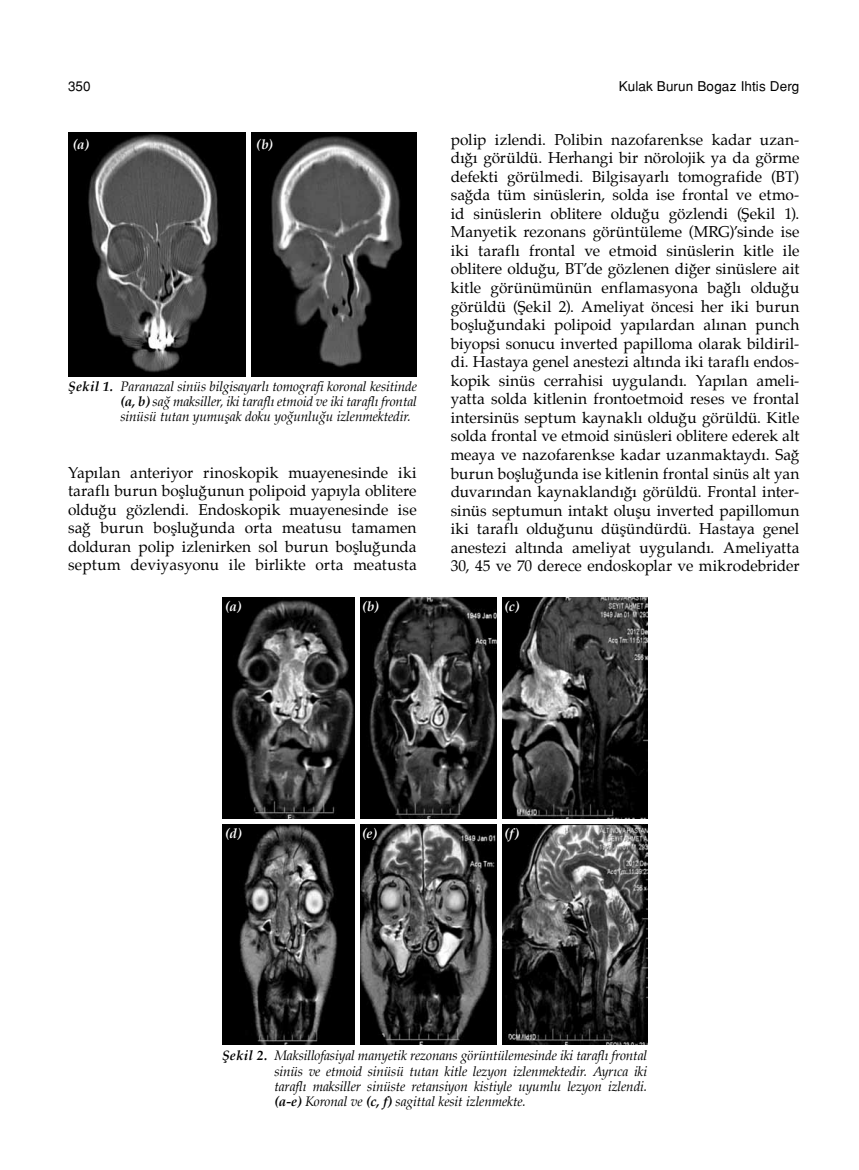
<style>
.page{position:relative;width:859px;height:1170px;background:#fff}
.page>*{position:absolute;margin:0;border:0;box-sizing:border-box;transform-origin:0 0}
.t1{font:15.45px/18.6px "Palatino";color:#000;text-align:justify}
.t2{font:italic 13.5px/15px "Palatino";letter-spacing:-.01em;color:#000;text-align:justify}
.t3{font:13.5px "Helvetica Normal Tr";letter-spacing:.005em;color:#000}
.t4{font:italic 700 13.5px "Palatino";color:#fff}
.s1{font-weight:700}
</style>
<div class="page">
<img style="left:68px;top:133px;width:349px;height:243px">
<div style="left:246px;top:132px;width:5px;height:245px;background:#fff"></div>
<img style="left:222px;top:597px;width:425px;height:447px">
<hr style="left:355px;top:595px;width:4px;height:450px;background:#fff">
<hr style="left:218px;top:819px;width:431px;height:4px;background:#fff">
<hr style="left:497px;top:595px;width:4px;height:450px;background:#fff">
<p class="t3" style="left:68px;top:78px;width:24px">350</p>
<p class="t3" style="left:619px;top:78px;width:182px">Kulak Burun Bogaz Ihtis Derg</p>
<p class="t4" style="left:73px;top:136px;width:18px">(a)</p>
<p class="t4" style="left:256px;top:136px;width:18px">(b)</p>
<p class="t2" style="left:121px;top:380px;width:298px;text-indent:-52px"><span class="s1">Şekil 1.</span> Paranazal sinüs bilgisayarlı tomografi koronal kesitinde <span class="s1">(a, b)</span> sağ maksiller, iki taraflı etmoid ve iki taraflı frontal sinüsü tutan yumuşak doku yoğunluğu izlenmektedir.</p>
<p class="t1" style="left:68px;top:464px;width:350px">Yapılan anteriyor rinoskopik muayenesinde iki taraflı burun boşluğunun polipoid yapıyla oblitere olduğu gözlendi. Endoskopik muayenesinde ise sağ burun boşluğunda orta meatusu tamamen dolduran polip izlenirken sol burun boşluğunda septum deviyasyonu ile birlikte orta meatusta</p>
<p class="t4" style="left:225px;top:598px;width:18px">(a)</p>
<p class="t4" style="left:362px;top:598px;width:18px">(b)</p>
<p class="t1" style="left:451px;top:131px;width:350px">polip izlendi. Polibin nazofarenkse kadar uzan&shy;dığı görüldü. Herhangi bir nörolojik ya da görme defekti görülmedi. Bilgisayarlı tomografide (BT) sağda tüm sinüslerin, solda ise frontal ve etmo&shy;id sinüslerin oblitere olduğu gözlendi (Şekil 1).<br>Manyetik rezonans görüntüleme (MRG)’sinde ise iki taraflı frontal ve etmoid sinüslerin kitle ile oblitere olduğu, BT’de gözlenen diğer sinüslere ait kitle görünümünün enflamasyona bağlı olduğu görüldü (Şekil 2). Ameliyat öncesi her iki burun boşluğundaki polipoid yapılardan alınan punch biyopsi sonucu inverted papilloma olarak bildiril&shy;di. Hastaya genel anestezi altında iki taraflı endos&shy;kopik sinüs cerrahisi uygulandı. Yapılan ameli&shy;yatta solda kitlenin frontoetmoid reses ve frontal intersinüs septum kaynaklı olduğu görüldü. Kitle solda frontal ve etmoid sinüsleri oblitere ederek alt meaya ve nazofarenkse kadar uzanmaktaydı. Sağ burun boşluğunda ise kitlenin frontal sinüs alt yan duvarından kaynaklandığı görüldü. Frontal inter&shy;sinüs septumun intakt oluşu inverted papillomun iki taraflı olduğunu düşündürdü. Hastaya genel anestezi altında ameliyat uygulandı. Ameliyatta 30, 45 ve 70 derece endoskoplar ve mikrodebrider</p>
<p class="t4" style="left:504px;top:598px;width:16px">(c)</p>
<p class="t4" style="left:225px;top:825px;width:18px">(d)</p>
<p class="t4" style="left:362px;top:825px;width:16px">(e)</p>
<p class="t4" style="left:504px;top:825px;width:16px">(f)</p>
<p class="t2" style="left:274px;top:1049px;width:374px;text-indent:-52px"><span class="s1">Şekil 2.</span> Maksillofasiyal manyetik rezonans görüntülemesinde iki taraflı frontal sinüs ve etmoid sinüsü tutan kitle lezyon izlenmektedir. Ayrıca iki taraflı maksiller sinüste retansiyon kistiyle uyumlu lezyon izlendi. <span class="s1">(a-e)</span> Koronal ve <span class="s1">(c, f)</span> sagittal kesit izlenmekte.</p>
</div>
